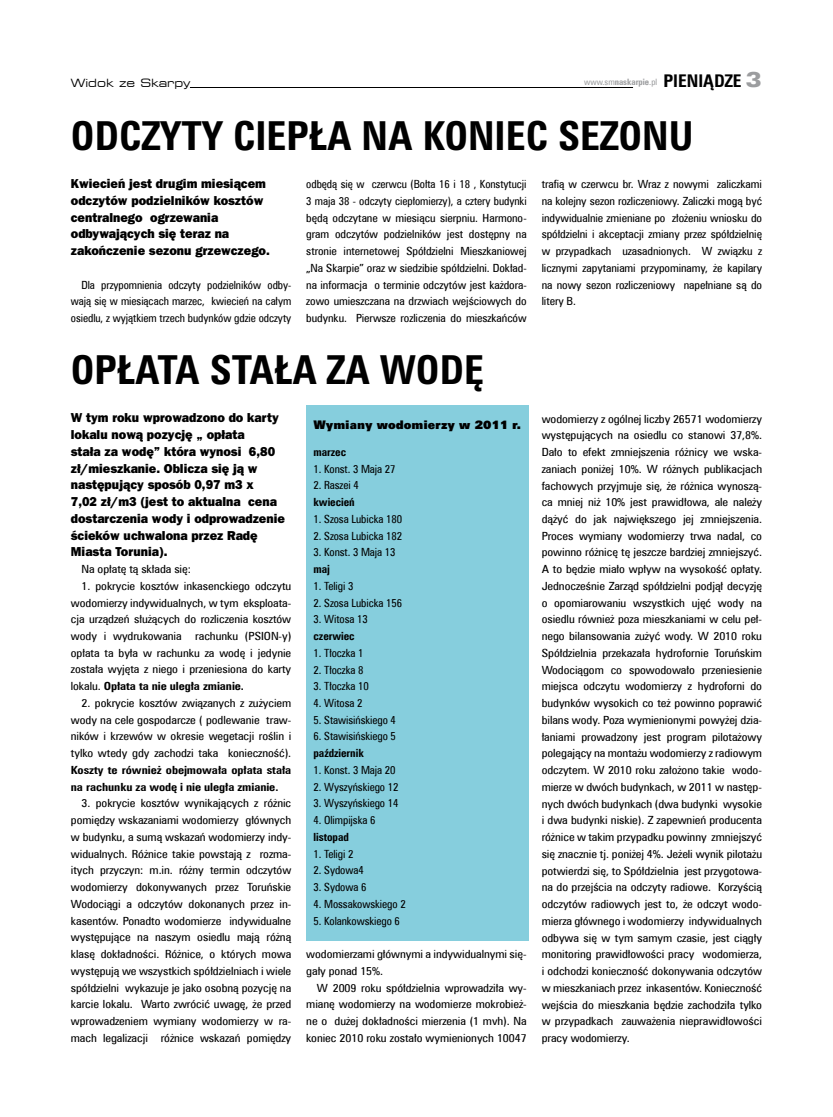
<style>
.page{position:relative;width:833px;height:1117px;background:#fff}
.page>*{position:absolute;margin:0;border:0;box-sizing:border-box;transform-origin:0 0}
.t1{font:700 40px "Zurich Cn EU";color:#000}
.t2{font:700 17.5px "Zurich Cn EU";color:#000}
.t3{font:800 13px/16.8px "Franklin Gothic Pl";color:#000;scale:.96 1}
.t4{font:11.88px "Zurich X Blk EU";color:#000}
.t5{font:11.25px/16.8px "Zurich Cn EU";letter-spacing:-.005em;color:#000;text-align:justify;scale:1.11 1}
.t6{font:11.25px/16.8px "Zurich Cn EU";letter-spacing:-.005em;color:#000;text-align:justify}
.t7{font:11.25px/16.8px "Zurich Cn EU";letter-spacing:-.005em;color:#000;text-align:justify;scale:1.06 1}
.t8{font:700 11.25px/16.8px "Zurich Cn EU";letter-spacing:-.005em;color:#000;scale:1.11 1}
.t9{font:700 11.25px "Zurich Cn EU";letter-spacing:-.005em;color:#000}
.t10{font:expanded 11.25px "Square 721 BT";color:#000}
.t11{font:8.75px "Zurich Cn EU";color:#9c9d9f}
.s1{font-weight:700}
.s2{font-weight:700;font-size:17.5px;color:#000}
.s3{font-family:"Zurich Blk Ex EU";font-weight:400;font-size:21.25px;color:#9c9d9f}
</style>
<div class="page">
<hr style="left:190px;top:87px;width:443px;height:1px;background:#000">
<div style="left:306px;top:405px;width:223px;height:536px;background:#86cedd"></div>
<p class="t10" style="left:71px;top:76px;width:121px">Widok ze Skarpy</p>
<p class="t11" style="left:584px;top:76px;width:97px">www.sm<span class="s1">naskarpie</span>.pl <span class="s2">Pieni</span></p>
<h2 class="t2" style="left:703px;top:70px;width:60px">ądze <span class="s3">3</span></h2>
<h1 class="t1" style="left:71px;top:111px;width:46px">Odczyty</h1>
<h1 class="t1" style="left:233px;top:111px;width:21px">ciepła</h1>
<h1 class="t1" style="left:362px;top:111px;width:83px">na koniec</h1>
<h1 class="t1" style="left:558px;top:111px;width:23px">sezon</h1>
<h1 class="t1" style="left:669px;top:111px;width:26px">u</h1>
<p class="t3" style="left:71px;top:175px;width:209px">Kwiecień jest drugim miesiącem odczytów podzielników kosztów centralnego ogrzewania odbywających się teraz na zakończenie sezonu grzewczego.</p>
<p class="t6" style="left:71px;top:276px;width:222px;text-indent:11px">Dla przypomnienia odczyty podzielników odby&shy;wają się w miesiącach marzec, kwiecień na całym osiedlu, z wyjątkiem trzech budynków gdzie odczyty</p>
<p class="t6" style="left:306px;top:176px;width:222px">odbędą się w czerwcu (Bołta 16 i 18 , Konstytucji 3 maja 38 - odczyty ciepłomierzy), a cztery budynki będą odczytane w miesiącu sierpniu. Harmono&shy;gram odczytów podzielników jest dostępny na stronie internetowej Spółdzielni Mieszkaniowej „Na Skarpie” oraz w siedzibie spółdzielni. Dokład&shy;na informacja o terminie odczytów jest każdora&shy;zowo umieszczana na drzwiach wejściowych do budynku. Pierwsze rozliczenia do mieszkańców</p>
<p class="t7" style="left:541px;top:176px;width:209px">trafią w czerwcu br. Wraz z nowymi zaliczkami na kolejny sezon rozliczeniowy. Zaliczki mogą być indywidualnie zmieniane po złożeniu wniosku do spółdzielni i akceptacji zmiany przez spółdzielnię w przypadkach uzasadnionych. W związku z licznymi zapytaniami przypominamy, że kapilary na nowy sezon rozliczeniowy napełniane są do litery B.</p>
<h1 class="t1" style="left:71px;top:345px;width:46px">Opłata</h1>
<h1 class="t1" style="left:210px;top:345px;width:23px">stała</h1>
<h1 class="t1" style="left:327px;top:345px;width:112px">za wodę</h1>
<p class="t4" style="left:313px;top:417px;width:209px">Wymiany wodomierzy w 2011 r.</p>
<p class="t9" style="left:313px;top:445px;width:34px">marzec</p>
<p class="t6" style="left:313px;top:460px;width:84px">1. Konst. 3 Maja 27</p>
<p class="t6" style="left:313px;top:477px;width:47px">2. Raszei 4</p>
<p class="t9" style="left:313px;top:495px;width:43px">kwiecień</p>
<p class="t6" style="left:313px;top:510px;width:90px">1. Szosa Lubicka 180</p>
<p class="t6" style="left:313px;top:527px;width:90px">2. Szosa Lubicka 182</p>
<p class="t6" style="left:313px;top:543px;width:84px">3. Konst. 3 Maja 13</p>
<p class="t9" style="left:313px;top:562px;width:18px">maj</p>
<p class="t6" style="left:313px;top:577px;width:41px">1. Teligi 3</p>
<p class="t6" style="left:313px;top:594px;width:90px">2. Szosa Lubicka 156</p>
<p class="t6" style="left:313px;top:610px;width:56px">3. Witosa 13</p>
<p class="t9" style="left:313px;top:629px;width:43px">czerwiec</p>
<p class="t6" style="left:313px;top:644px;width:51px">1. Tłoczka 1</p>
<p class="t6" style="left:313px;top:661px;width:51px">2. Tłoczka 8</p>
<p class="t6" style="left:313px;top:677px;width:57px">3. Tłoczka 10</p>
<p class="t6" style="left:313px;top:694px;width:50px">4. Witosa 2</p>
<p class="t6" style="left:313px;top:711px;width:84px">5. Stawisińskiego 4</p>
<p class="t6" style="left:313px;top:727px;width:84px">6. Stawisińskiego 5</p>
<p class="t9" style="left:313px;top:746px;width:52px">październik</p>
<p class="t6" style="left:313px;top:761px;width:84px">1. Konst. 3 Maja 20</p>
<p class="t6" style="left:313px;top:778px;width:86px">2. Wyszyńskiego 12</p>
<p class="t6" style="left:313px;top:794px;width:86px">3. Wyszyńskiego 14</p>
<p class="t6" style="left:313px;top:811px;width:63px">4. Olimpijska 6</p>
<p class="t9" style="left:313px;top:829px;width:37px">listopad</p>
<p class="t6" style="left:313px;top:845px;width:41px">1. Teligi 2</p>
<p class="t6" style="left:313px;top:861px;width:52px">2. Sydowa4</p>
<p class="t6" style="left:313px;top:878px;width:54px">3. Sydowa 6</p>
<p class="t6" style="left:313px;top:895px;width:94px">4. Mossakowskiego 2</p>
<p class="t6" style="left:313px;top:912px;width:88px">5. Kolankowskiego 6</p>
<p class="t3" style="left:71px;top:409px;width:224px">W tym roku wprowadzono do karty lokalu nową pozycję „ opłata<br>stała za wodę” która wynosi 6,80 zł/mieszkanie. Oblicza się ją w następujący sposób 0,97 m3 x<br>7,02 zł/m3 (jest to aktualna cena dostarczenia wody i odprowadzenie ścieków uchwalona przez Radę<br>Miasta Torunia).</p>
<p class="t5" style="left:81px;top:560px;width:100px">Na opłatę tą składa się:</p>
<p class="t5" style="left:71px;top:577px;width:200px;text-indent:11px">1. pokrycie kosztów inkasenckiego odczytu wodomierzy indywidualnych, w tym eksploata&shy;cja urządzeń służących do rozliczenia kosztów wody i wydrukowania rachunku (PSION-y) opłata ta była w rachunku za wodę i jedynie została wyjęta z niego i przeniesiona do karty lokalu. <span class="s1">Opłata ta nie uległa zmianie.</span></p>
<p class="t5" style="left:71px;top:694px;width:200px;text-indent:11px">2. pokrycie kosztów związanych z zużyciem wody na cele gospodarcze ( podlewanie traw&shy;ników i krzewów w okresie wegetacji roślin i tylko wtedy gdy zachodzi taka konieczność).</p>
<p class="t8" style="left:71px;top:761px;width:200px">Koszty te również obejmowała opłata stała na rachunku za wodę i nie uległa zmianie.</p>
<p class="t5" style="left:71px;top:794px;width:200px;text-indent:11px">3. pokrycie kosztów wynikających z różnic pomiędzy wskazaniami wodomierzy głównych w budynku, a sumą wskazań wodomierzy indy&shy;widualnych. Różnice takie powstają z rozma&shy;itych przyczyn: m.in. różny termin odczytów wodomierzy dokonywanych przez Toruńskie Wodociągi a odczytów dokonanych przez in&shy;kasentów. Ponadto wodomierze indywidualne występujące na naszym osiedlu mają różną klasę dokładności. Różnice, o których mowa występują we wszystkich spółdzielniach i wiele spółdzielni wykazuje je jako osobną pozycję na karcie lokalu. Warto zwrócić uwagę, że przed wprowadzeniem wymiany wodomierzy w ra&shy;mach legalizacji różnice wskazań pomiędzy</p>
<p class="t5" style="left:306px;top:945px;width:200px">wodomierzami głównymi a indywidualnymi się&shy;gały ponad 15%.</p>
<p class="t5" style="left:306px;top:978px;width:200px;text-indent:11px">W 2009 roku spółdzielnia wprowadziła wy&shy;mianę wodomierzy na wodomierze mokrobież&shy;ne o dużej dokładności mierzenia (1 mvh). Na koniec 2010 roku zostało wymienionych 10047</p>
<p class="t5" style="left:541px;top:410px;width:200px">wodomierzy z ogólnej liczby 26571 wodomierzy występujących na osiedlu co stanowi 37,8%.<br>Dało to efekt zmniejszenia różnicy we wska&shy;zaniach poniżej 10%. W różnych publikacjach fachowych przyjmuje się, że różnica wynoszą&shy;ca mniej niż 10% jest prawidłowa, ale należy dążyć do jak największego jej zmniejszenia.<br>Proces wymiany wodomierzy trwa nadal, co powinno różnicę tę jeszcze bardziej zmniejszyć.<br>A to będzie miało wpływ na wysokość opłaty.<br>Jednocześnie Zarząd spółdzielni podjął decyzję o opomiarowaniu wszystkich ujęć wody na osiedlu również poza mieszkaniami w celu peł&shy;nego bilansowania zużyć wody. W 2010 roku Spółdzielnia przekazała hydrofornie Toruńskim Wodociągom co spowodowało przeniesienie miejsca odczytu wodomierzy z hydroforni do budynków wysokich co też powinno poprawić bilans wody. Poza wymienionymi powyżej dzia&shy;łaniami prowadzony jest program pilotażowy polegający na montażu wodomierzy z radiowym odczytem. W 2010 roku założono takie wodo&shy;mierze w dwóch budynkach, w 2011 w następ&shy;nych dwóch budynkach (dwa budynki wysokie i dwa budynki niskie). Z zapewnień producenta różnice w takim przypadku powinny zmniejszyć się znacznie tj. poniżej 4%. Jeżeli wynik pilotażu potwierdzi się, to Spółdzielnia jest przygotowa&shy;na do przejścia na odczyty radiowe. Korzyścią odczytów radiowych jest to, że odczyt wodo&shy;mierza głównego i wodomierzy indywidualnych odbywa się w tym samym czasie, jest ciągły monitoring prawidłowości pracy wodomierza, i odchodzi konieczność dokonywania odczytów w mieszkaniach przez inkasentów. Konieczność wejścia do mieszkania będzie zachodziła tylko w przypadkach zauważenia nieprawidłowości pracy wodomierzy.</p>
</div>
